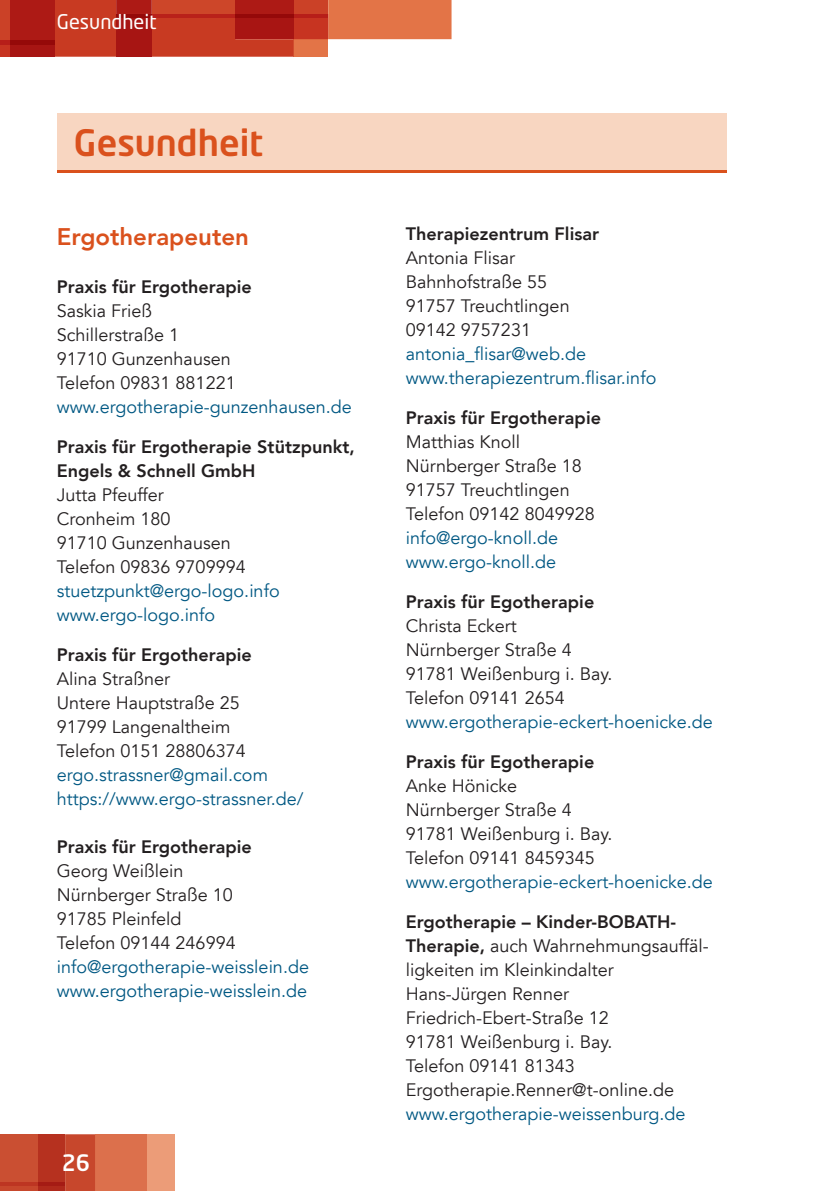
<style>
.page{position:relative;width:840px;height:1191px;background:#fff}
.page>*{position:absolute;margin:0;border:0;box-sizing:border-box;transform-origin:0 0}
.t1{font:500 36px "Neo Tech Std";color:#da511d}
.t2{font:800 24px "Avenir LT";color:#da511d}
.t3{font:500 22.4px "Neo Tech Std";color:#fff}
.t4{font:20px "Neo Tech Std";color:#fff}
.t5{font:18px/24px "Avenir LT";color:#231f20}
.t6{font:18px/24px "Avenir LT";color:#005883}
.t7{font:800 18px/24px "Avenir LT";color:#231f20}
.s1{font-weight:800}
</style>
<div class="page">
<svg style="left:0;top:0;width:451px;height:57px;background:#cd533d"></svg>
<hr style="left:293px;top:14px;width:35px;height:3px;background:#b71e19">
<div style="left:235px;top:0;width:58px;height:14px;background:#ad1a15"></div>
<div style="left:235px;top:17px;width:58px;height:22px;background:#a81513"></div>
<hr style="left:235px;top:14px;width:58px;height:3px;background:#950909">
<div style="left:146px;top:1134px;width:29px;height:57px;background:#ec9c78"></div>
<div style="left:95px;top:1134px;width:51px;height:57px;background:#dc704c"></div>
<div style="left:65px;top:1134px;width:30px;height:57px;background:#c7472c"></div>
<div style="left:0;top:1134px;width:39px;height:48px;background:#ca4f32"></div>
<div style="left:39px;top:1134px;width:26px;height:48px;background:#b6311f"></div>
<div style="left:0;top:1185px;width:39px;height:6px;background:#c7472c"></div>
<div style="left:39px;top:1185px;width:26px;height:6px;background:#b0291b"></div>
<hr style="left:0;top:1182px;width:39px;height:3px;background:#bd3522">
<hr style="left:39px;top:1182px;width:26px;height:3px;background:#a51b14">
<div style="left:57px;top:113px;width:669px;height:57px;background:#f8d6c1"></div>
<hr style="left:57px;top:170px;width:669px;height:3px;background:#da511d">
<p class="t4" style="left:57px;top:10px;width:101px">Gesundheit</p>
<h1 class="t1" style="left:74px;top:120px;width:191px">Gesundheit</h1>
<h2 class="t2" style="left:57px;top:222px;width:193px">Ergotherapeuten</h2>
<p class="t7" style="left:57px;top:275px;width:197px">Praxis für Ergotherapie</p>
<p class="t5" style="left:57px;top:299px;width:180px">Saskia Frieß<br>Schillerstraße 1<br>91710 Gunzenhausen<br>Telefon 09831 881221</p>
<p class="t6" style="left:57px;top:395px;width:296px">www.ergotherapie-gunzenhausen.de</p>
<p class="t7" style="left:57px;top:435px;width:299px">Praxis für Ergotherapie Stützpunkt,<br>Engels &amp; Schnell GmbH</p>
<p class="t5" style="left:57px;top:483px;width:190px">Jutta Pfeuffer<br>Cronheim 180<br>91710 Gunzenhausen<br>Telefon 09836 9709994</p>
<p class="t6" style="left:57px;top:579px;width:224px">stuetzpunkt@ergo-logo.info www.ergo-logo.info</p>
<p class="t7" style="left:57px;top:643px;width:197px">Praxis für Ergotherapie</p>
<p class="t5" style="left:57px;top:667px;width:190px">Alina Straßner<br>Untere Hauptstraße 25<br>91799 Langenaltheim<br>Telefon 0151 28806374</p>
<p class="t6" style="left:57px;top:763px;width:248px">ergo.strassner@gmail.com https://www.ergo-strassner.de/</p>
<p class="t7" style="left:57px;top:835px;width:197px">Praxis für Ergotherapie</p>
<p class="t5" style="left:57px;top:859px;width:180px">Georg Weißlein<br>Nürnberger Straße 10<br>91785 Pleinfeld<br>Telefon 09144 246994</p>
<p class="t6" style="left:57px;top:955px;width:254px">info@ergotherapie-weisslein.de www.ergotherapie-weisslein.de</p>
<p class="t3" style="left:62px;top:1148px;width:30px">26</p>
<p class="t7" style="left:405px;top:222px;width:195px">Therapiezentrum Flisar</p>
<p class="t5" style="left:405px;top:247px;width:165px">Antonia Flisar<br>Bahnhofstraße 55<br>91757 Treuchtlingen<br>09142 9757231</p>
<p class="t6" style="left:405px;top:343px;width:252px">antonia_flisar@web.de www.therapiezentrum.flisar.info</p>
<p class="t7" style="left:405px;top:406px;width:197px">Praxis für Ergotherapie</p>
<p class="t5" style="left:405px;top:430px;width:190px">Matthias Knoll<br>Nürnberger Straße 18<br>91757 Treuchtlingen<br>Telefon 09142 8049928</p>
<p class="t6" style="left:405px;top:526px;width:154px">info@ergo-knoll.de www.ergo-knoll.de</p>
<p class="t7" style="left:405px;top:590px;width:190px">Praxis für Egotherapie</p>
<p class="t5" style="left:405px;top:614px;width:208px">Christa Eckert<br>Nürnberger Straße 4<br>91781 Weißenburg i. Bay.<br>Telefon 09141 2654</p>
<p class="t6" style="left:405px;top:710px;width:308px">www.ergotherapie-eckert-hoenicke.de</p>
<p class="t7" style="left:405px;top:750px;width:190px">Praxis für Egotherapie</p>
<p class="t5" style="left:405px;top:774px;width:208px">Anke Hönicke<br>Nürnberger Straße 4<br>91781 Weißenburg i. Bay.<br>Telefon 09141 8459345</p>
<p class="t6" style="left:405px;top:870px;width:308px">www.ergotherapie-eckert-hoenicke.de</p>
<p class="t5" style="left:405px;top:910px;width:304px"><span class="s1">Ergotherapie – Kinder-BOBATH-<br>Therapie,</span> auch Wahrnehmungsauffäl&shy;ligkeiten im Kleinkindalter<br>Hans-Jürgen Renner<br>Friedrich-Ebert-Straße 12<br>91781 Weißenburg i. Bay.<br>Telefon 09141 81343<br>Ergotherapie.Renner@t-online.de</p>
<p class="t6" style="left:405px;top:1102px;width:281px">www.ergotherapie-weissenburg.de</p>
</div>
